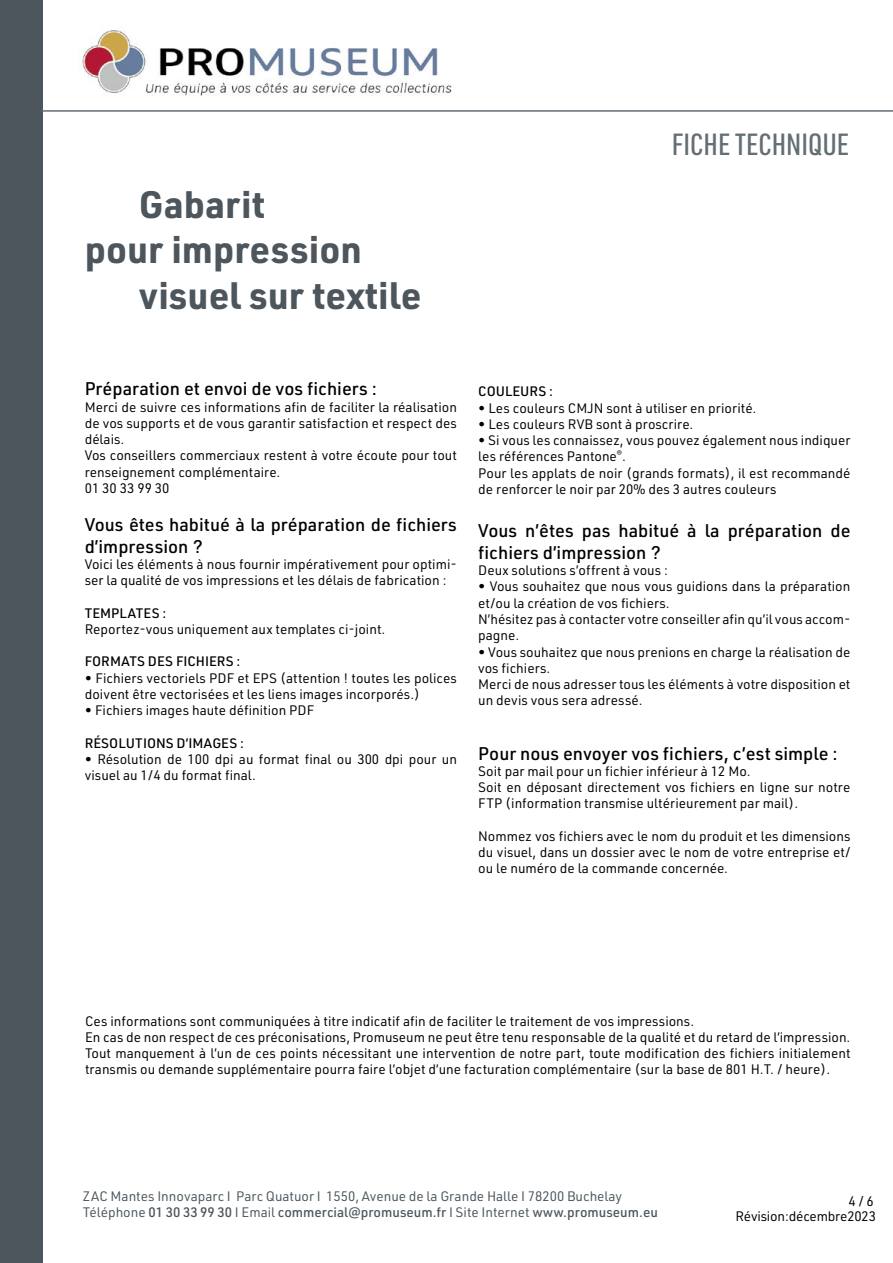
<style>
.page{position:relative;width:893px;height:1263px;background:#fff}
.page>*{position:absolute;margin:0;border:0;box-sizing:border-box;transform-origin:0 0}
.t1{font:700 37.5px "URWDIN";color:#4c565c}
.t2{font:500 30px "URWDIN Cond";color:#636e75}
.t3{font:500 18px/21.8px "URWDIN";color:#000}
.t4{font:13.5px/16.2px "URWDIN";color:#000}
.t5{font:13.5px/16.2px "URWDIN";color:#4c565c}
.t6{font:500 13.5px "URWDIN";color:#000}
.t7{font:13.5px/14.9px "URWDIN";letter-spacing:-.02em;color:#000;text-align:right}
.s1{font-weight:500}
</style>
<div class="page">
<div style="left:0;top:0;width:43px;height:1263px;background:#4c565c"></div>
<hr style="left:41px;top:110px;width:852px;height:2px;background:#636e75">
<img style="left:82px;top:26px;width:370px;height:70px">
<h1 class="t1" style="left:139px;top:179px;width:128px">Gabarit</h1>
<h1 class="t1" style="left:85px;top:224px;width:279px">pour impression</h1>
<h1 class="t1" style="left:139px;top:269px;width:284px">visuel sur textile</h1>
<h2 class="t2" style="left:672px;top:124px;width:179px">FICHE TECHNIQUE</h2>
<h3 class="t3" style="left:85px;top:377px;width:294px">Préparation et envoi de vos fichiers :</h3>
<p class="t4" style="left:85px;top:398px;width:374px">Merci de suivre ces informations afin de faciliter la réalisation de vos supports et de vous garantir satisfaction et respect des délais.<br>Vos conseillers commerciaux restent à votre écoute pour tout renseignement complémentaire.<br>01 30 33 99 30</p>
<h3 class="t3" style="left:85px;top:513px;width:374px">Vous êtes habitué à la préparation de fichiers d’impression ?</h3>
<p class="t4" style="left:85px;top:555px;width:374px">Voici les éléments à nous fournir impérativement pour optimi&shy;ser la qualité de vos impressions et les délais de fabrication :</p>
<p class="t6" style="left:85px;top:604px;width:83px">TEMPLATES :</p>
<p class="t4" style="left:85px;top:621px;width:302px">Reportez-vous uniquement aux templates ci-joint.</p>
<p class="t6" style="left:85px;top:653px;width:157px">FORMATS DES FICHIERS :</p>
<p class="t4" style="left:85px;top:669px;width:374px">• Fichiers vectoriels PDF et EPS (attention ! toutes les polices doivent être vectorisées et les liens images incorporés.)</p>
<p class="t4" style="left:85px;top:702px;width:231px">• Fichiers images haute définition PDF</p>
<p class="t6" style="left:85px;top:734px;width:161px">RÉSOLUTIONS D’IMAGES :</p>
<p class="t4" style="left:85px;top:751px;width:374px">• Résolution de 100 dpi au format final ou 300 dpi pour un visuel au 1/4 du format final.</p>
<p class="t6" style="left:478px;top:382px;width:76px">COULEURS :</p>
<p class="t4" style="left:478px;top:399px;width:280px">• Les couleurs CMJN sont à utiliser en priorité.</p>
<p class="t4" style="left:478px;top:415px;width:217px">• Les couleurs RVB sont à proscrire.</p>
<p class="t4" style="left:478px;top:432px;width:374px">• Si vous les connaissez, vous pouvez également nous indiquer les références Pantone<sup>®</sup>.<br>Pour les applats de noir (grands formats), il est recommandé de renforcer le noir par 20% des 3 autres couleurs</p>
<h3 class="t3" style="left:478px;top:519px;width:374px">Vous n’êtes pas habitué à la préparation de fichiers d’impression ?</h3>
<p class="t4" style="left:478px;top:562px;width:191px">Deux solutions s’offrent à vous :</p>
<p class="t4" style="left:478px;top:578px;width:374px">• Vous souhaitez que nous vous guidions dans la préparation et/ou la création de vos fichiers.<br>N’hésitez pas à contacter votre conseiller afin qu’il vous accom&shy;pagne.</p>
<p class="t4" style="left:478px;top:643px;width:374px">• Vous souhaitez que nous prenions en charge la réalisation de vos fichiers.<br>Merci de nous adresser tous les éléments à votre disposition et un devis vous sera adressé.</p>
<h3 class="t3" style="left:478px;top:742px;width:361px">Pour nous envoyer vos fichiers, c’est simple :</h3>
<p class="t4" style="left:478px;top:762px;width:374px">Soit par mail pour un fichier inférieur à 12 Mo.<br>Soit en déposant directement vos fichiers en ligne sur notre<br>FTP (information transmise ultérieurement par mail).</p>
<p class="t4" style="left:478px;top:828px;width:374px;text-align:justify">Nommez vos fichiers avec le nom du produit et les dimensions du visuel, dans un dossier avec le nom de votre entreprise et/ ou le numéro de la commande concernée.</p>
<p class="t4" style="left:85px;top:1012px;width:767px">Ces informations sont communiquées à titre indicatif afin de faciliter le traitement de vos impressions.<br>En cas de non respect de ces préconisations, Promuseum ne peut être tenu responsable de la qualité et du retard de l’impression.<br>Tout manquement à l’un de ces points nécessitant une intervention de notre part, toute modification des fichiers initialement transmis ou demande supplémentaire pourra faire l’objet d’une facturation complémentaire (sur la base de 801 H.T. / heure).</p>
<p class="t5" style="left:83px;top:1187px;width:576px">ZAC Mantes Innovaparc I Parc Quatuor I 1550, Avenue de la Grande Halle I 78200 Buchelay<br>Téléphone <span class="s1">01 30 33 99 30</span> I Email <span class="s1">commercial@promuseum.fr</span> I Site Internet <span class="s1">www.promuseum.eu</span></p>
<p class="t7" style="left:736px;top:1193px;width:142px">4 / 6<br>Révision : décembre 2023</p>
</div>
